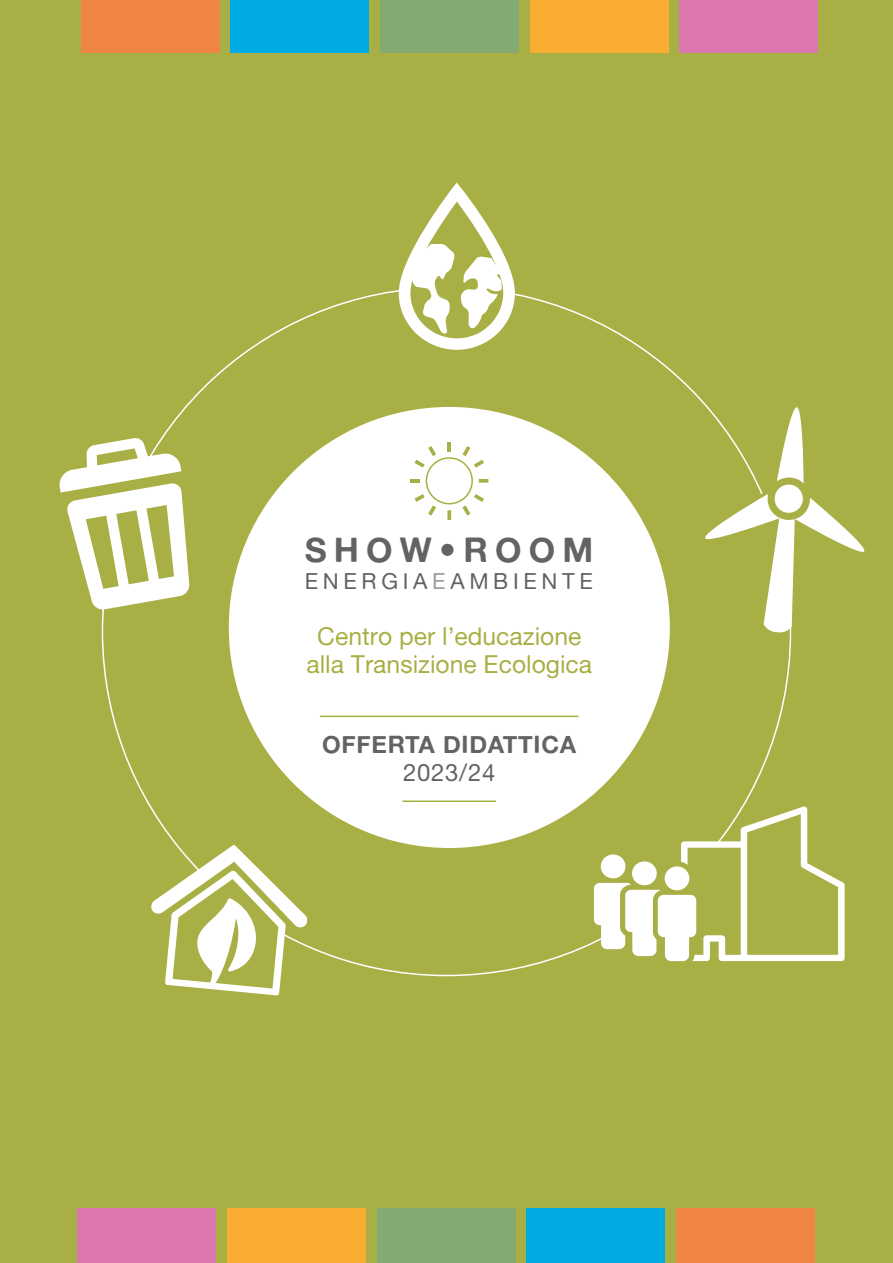
<style>
.page{position:relative;width:893px;height:1263px;background:#a8af44}
.page>*{position:absolute;margin:0;border:0;box-sizing:border-box;transform-origin:0 0}
.t1{font:34.05px "Alte Haas Grotesk Bold";letter-spacing:.21em;color:#636362}
.t2{font:24.75px/27.8px "Alte Haas Grotesk";color:#a8af44;text-align:center}
.t3{font:24px "Alte Haas Grotesk Bold";letter-spacing:.03em;color:#636362}
.t4{font:24px "Alte Haas Grotesk";letter-spacing:.03em;color:#636362}
.t5{font:22.05px "Alte Haas Grotesk";letter-spacing:.21em;color:#636362}
.s1{color:#9d9d9c}
</style>
<div class="page">
<svg style="left:59px;top:437px;width:131px;height:173px"></svg>
<svg style="left:151px;top:844px;width:157px;height:152px"></svg>
<div style="left:229px;top:407px;width:441px;height:441px;background:#fff;border-radius:50%"></div>
<div style="left:426px;top:457px;width:47px;height:47px;border:2px solid #a8af44;border-radius:50%"></div>
<svg style="left:447px;top:442px;width:4px;height:9px"></svg>
<svg style="left:415px;top:446px;width:21px;height:22px"></svg>
<hr style="left:410px;top:479px;width:10px;height:4px;background:#a8af44">
<svg style="left:415px;top:494px;width:21px;height:22px"></svg>
<svg style="left:447px;top:510px;width:4px;height:10px"></svg>
<svg style="left:462px;top:494px;width:22px;height:22px"></svg>
<svg style="left:479px;top:479px;width:9px;height:4px"></svg>
<svg style="left:462px;top:446px;width:22px;height:22px"></svg>
<hr style="left:320px;top:715px;width:259px;height:2px;background:#a8af44">
<hr style="left:402px;top:800px;width:94px;height:2px;background:#a8af44">
<svg style="left:705px;top:407px;width:160px;height:226px"></svg>
<svg style="left:399px;top:183px;width:116px;height:167px"></svg>
<div style="left:81px;top:0;width:139px;height:53px;background:#f08443"></div>
<div style="left:231px;top:0;width:138px;height:53px;background:#00aae3"></div>
<div style="left:380px;top:0;width:139px;height:53px;background:#85aa71"></div>
<div style="left:530px;top:0;width:138px;height:53px;background:#f9ae33"></div>
<div style="left:680px;top:0;width:138px;height:53px;background:#db77ae"></div>
<div style="left:676px;top:1209px;width:138px;height:54px;background:#f08443"></div>
<div style="left:527px;top:1209px;width:138px;height:54px;background:#00aae3"></div>
<div style="left:377px;top:1209px;width:138px;height:54px;background:#85aa71"></div>
<div style="left:227px;top:1209px;width:139px;height:54px;background:#f9ae33"></div>
<div style="left:78px;top:1209px;width:138px;height:54px;background:#db77ae"></div>
<svg style="left:594px;top:806px;width:251px;height:155px"></svg>
<h1 class="t1" style="left:305px;top:529px;width:290px">SHOW•ROOM</h1>
<p class="t5" style="left:305px;top:568px;width:290px">ENERGIA<span class="s1">E</span>AMBIENTE</p>
<p class="t2" style="left:306px;top:622px;width:287px">Centro per l’educazione alla Transizione Ecologica</p>
<p class="t3" style="left:322px;top:729px;width:256px">OFFERTA DIDATTICA</p>
<p class="t4" style="left:403px;top:758px;width:94px">2023/24</p>
</div>
